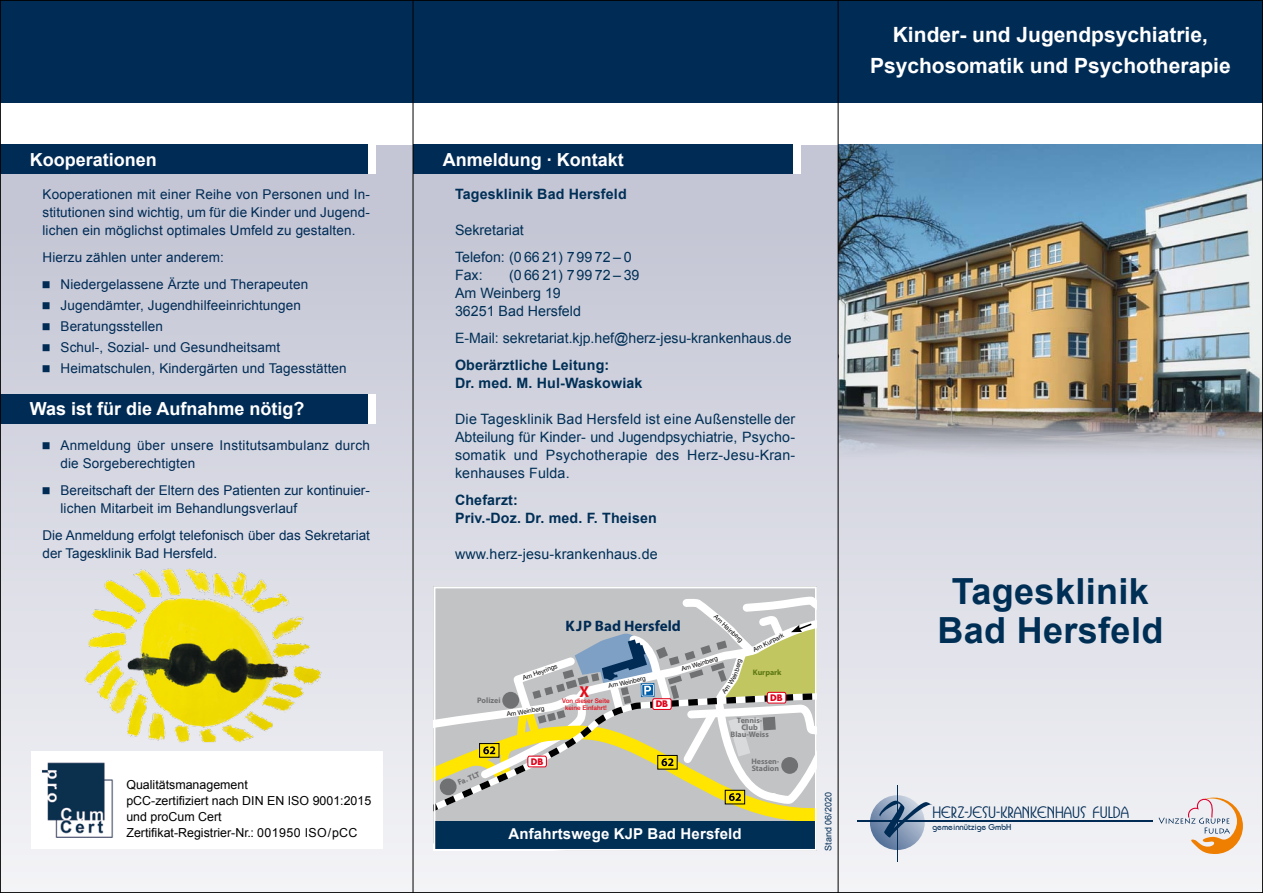
<style>
.page{position:relative;width:1263px;height:893px;background:#fff}
.page>*{position:absolute;margin:0;border:0;box-sizing:border-box;transform-origin:0 0}
.t1{font:700 36px/39px "Arial";letter-spacing:.01em;color:#002f56;text-align:center}
.t2{font:700 21px/31.5px "Arial";color:#fff;text-align:center}
.t3{font:700 18px "Arial";color:#fff}
.t4{font:700 15.9px "Myriad Pro";color:#e30c1a}
.t5{font:500 15.45px "Busorama IT Cby BT";color:#002b55}
.t6{font:700 15.15px "Myriad Pro";color:#002b55}
.t7{font:700 15px "Arial";letter-spacing:.01em;color:#fff}
.t8{font:14.25px/18px "Arial";color:#002f56}
.t9{font:700 14.25px/18px "Arial";letter-spacing:.01em;color:#002f56}
.t10{font:13.5px/18px "Arial";letter-spacing:.01em;color:#002b55}
.t11{font:12.45px/16px "Arial";color:#000}
.t12{font:9px "Arial";color:#002b55}
.t13{font:700 8.85px "Futura";color:#e2001a}
.t14{font:8.55px "Bimini Normal";color:#002b55}
.t15{font:700 7.95px/7.2px "Myriad Pro";color:#707172}
.t16{font:700 7.95px "Myriad Pro";color:#5b7712}
.t17{font:500 6.3px/7.6px "Helvetica Neue";color:#e30c1a;text-align:center}
.t18{font:6.3px "Helvetica Neue";color:#000}
</style>
<div class="page">
<div style="left:0;top:0;width:1263px;height:102px;background:#002b55"></div>
<div style="left:0;top:145px;width:1263px;height:748px;background:linear-gradient(to bottom,#bfc1d1,#f3f3f6)"></div>
<img style="left:839px;top:145px;width:422px;height:317px">
<div style="left:31px;top:751px;width:352px;height:98px;background:#fff"></div>
<img style="left:41px;top:762px;width:72px;height:76px">
<img style="left:63px;top:564px;width:262px;height:180px">
<div style="left:62px;top:145px;width:314px;height:29px;background:#fff"></div>
<div style="left:0;top:145px;width:368px;height:29px;background:#002b55"></div>
<div style="left:495px;top:145px;width:306px;height:29px;background:#fff"></div>
<div style="left:413px;top:145px;width:379px;height:29px;background:#002b55"></div>
<div style="left:62px;top:394px;width:314px;height:30px;background:#fff"></div>
<div style="left:0;top:394px;width:368px;height:30px;background:#002b55"></div>
<div style="left:435px;top:821px;width:381px;height:29px;background:#002f56"></div>
<hr style="left:931px;top:820px;width:221px;height:2px;background:#002b55">
<svg style="left:870px;top:795px;width:55px;height:55px"></svg>
<hr style="left:858px;top:820px;width:79px;height:2px;background:#002b55">
<hr style="left:897px;top:785px;width:1px;height:77px;background:#002b55">
<svg style="left:879px;top:800px;width:53px;height:38px;background:#7d92ac"></svg>
<svg style="left:1158px;top:798px;width:85px;height:56px"></svg>
<hr style="left:413px;top:0;width:1px;height:893px;background:#000">
<hr style="left:838px;top:0;width:1px;height:893px;background:#000">
<svg style="left:434px;top:587px;width:382px;height:238px;background:#c2c3b3"></svg>
<h3 class="t3" style="left:30px;top:147px;width:129px">Kooperationen</h3>
<h3 class="t3" style="left:443px;top:147px;width:183px">Anmeldung · Kontakt</h3>
<p class="t10" style="left:43px;top:186px;width:329px;text-align:justify">Kooperationen mit einer Reihe von Personen und In&shy;stitutionen sind wichtig, um für die Kinder und Jugend&shy;lichen ein möglichst optimales Umfeld zu gestalten.</p>
<p class="t10" style="left:43px;top:249px;width:183px">Hierzu zählen unter anderem:</p>
<p class="t10" style="left:43px;top:276px;width:267px">■ Niedergelassene Ärzte und Therapeuten</p>
<p class="t10" style="left:43px;top:297px;width:260px">■ Jugendämter, Jugendhilfeeinrichtungen</p>
<p class="t10" style="left:43px;top:318px;width:122px">■ Beratungsstellen</p>
<p class="t10" style="left:43px;top:339px;width:239px">■ Schul-, Sozial- und Gesundheitsamt</p>
<p class="t10" style="left:43px;top:360px;width:306px">■ Heimatschulen, Kindergärten und Tagesstätten</p>
<h3 class="t3" style="left:30px;top:397px;width:276px">Was ist für die Aufnahme nötig?</h3>
<p class="t10" style="left:61px;top:436px;width:311px;text-indent:-18px">■ Anmeldung über unsere Institutsambulanz durch die Sorgeberechtigten</p>
<p class="t10" style="left:61px;top:481px;width:311px;text-indent:-18px">■ Bereitschaft der Eltern des Patienten zur kontinuier&shy;lichen Mitarbeit im Behandlungsverlauf</p>
<p class="t10" style="left:43px;top:526px;width:329px">Die Anmeldung erfolgt telefonisch über das Sekretariat der Tagesklinik Bad Hersfeld.</p>
<p class="t9" style="left:455px;top:185px;width:173px">Tagesklinik Bad Hersfeld</p>
<p class="t8" style="left:455px;top:216px;width:178px;line-height:27px">Sekretariat<br>Telefon: (0 66 21) 7 99 72 – 0</p>
<p class="t8" style="left:455px;top:266px;width:29px">Fax:</p>
<p class="t8" style="left:455px;top:266px;width:186px;text-indent:54px">(0 66 21) 7 99 72 – 39<br>Am Weinberg 19<br>36251 Bad Hersfeld</p>
<p class="t8" style="left:455px;top:329px;width:338px">E-Mail: sekretariat.kjp.hef@herz-jesu-krankenhaus.de</p>
<p class="t9" style="left:455px;top:356px;width:189px">Oberärztliche Leitung:<br>Dr. med. M. Hul-Waskowiak</p>
<p class="t8" style="left:455px;top:410px;width:342px;text-align:justify">Die Tagesklinik Bad Hersfeld ist eine Außenstelle der Abteilung für Kinder- und Jugendpsychiatrie, Psycho&shy;somatik und Psychotherapie des Herz-Jesu-Kran&shy;kenhauses Fulda.</p>
<p class="t9" style="left:455px;top:491px;width:203px">Chefarzt:<br>Priv.-Doz. Dr. med. F. Theisen</p>
<p class="t8" style="left:455px;top:545px;width:204px">www.herz-jesu-krankenhaus.de</p>
<p class="t11" style="left:126px;top:777px;width:246px">Qualitätsmanagement<br>pCC-zertifiziert nach DIN EN ISO 9001:2015 und proCum Cert<br>Zertifikat-Registrier-Nr.: 001950 ISO/pCC</p>
<p class="t15" style="left:477px;top:696px;width:25px">Polizei</p>
<p class="t15" style="left:456px;top:779px;width:25px;rotate:-24deg">Fa. TLT</p>
<p class="t6" style="left:566px;top:616px;width:117px">KJP Bad Hersfeld</p>
<p class="t18" style="left:523px;top:708px;width:23px;rotate:-10deg">einberg</p>
<p class="t13" style="left:531px;top:756px;width:14px">DB</p>
<p class="t4" style="left:579px;top:681px;width:11px">X</p>
<p class="t17" style="left:562px;top:697px;width:49px">Von dieser Seite keine Einfahrt!</p>
<p class="t13" style="left:656px;top:698px;width:14px">DB</p>
<p class="t16" style="left:753px;top:667px;width:30px">Kurpark</p>
<p class="t13" style="left:770px;top:692px;width:14px">DB</p>
<p class="t15" style="left:731px;top:716px;width:40px;text-align:center">Tennis-<br>Club<br>Blau-Weiss</p>
<p class="t15" style="left:751px;top:757px;width:29px">Hessen-<br>Stadion</p>
<p class="t7" style="left:508px;top:824px;width:235px">Anfahrtswege KJP Bad Hersfeld</p>
<p class="t12" style="left:822px;top:851px;width:60px;rotate:-90deg">Stand 06/2020</p>
<h2 class="t2" style="left:870px;top:19px;width:362px">Kinder- und Jugendpsychiatrie,<br>Psychosomatik und Psychotherapie</h2>
<h1 class="t1" style="left:937px;top:573px;width:228px">Tagesklinik<br>Bad Hersfeld</h1>
<p class="t5" style="left:932px;top:803px;width:198px">HERZ-JESU-KRANKENHAUS FULDA</p>
<p class="t14" style="left:932px;top:822px;width:80px">gemeinnützige GmbH</p>
</div>
